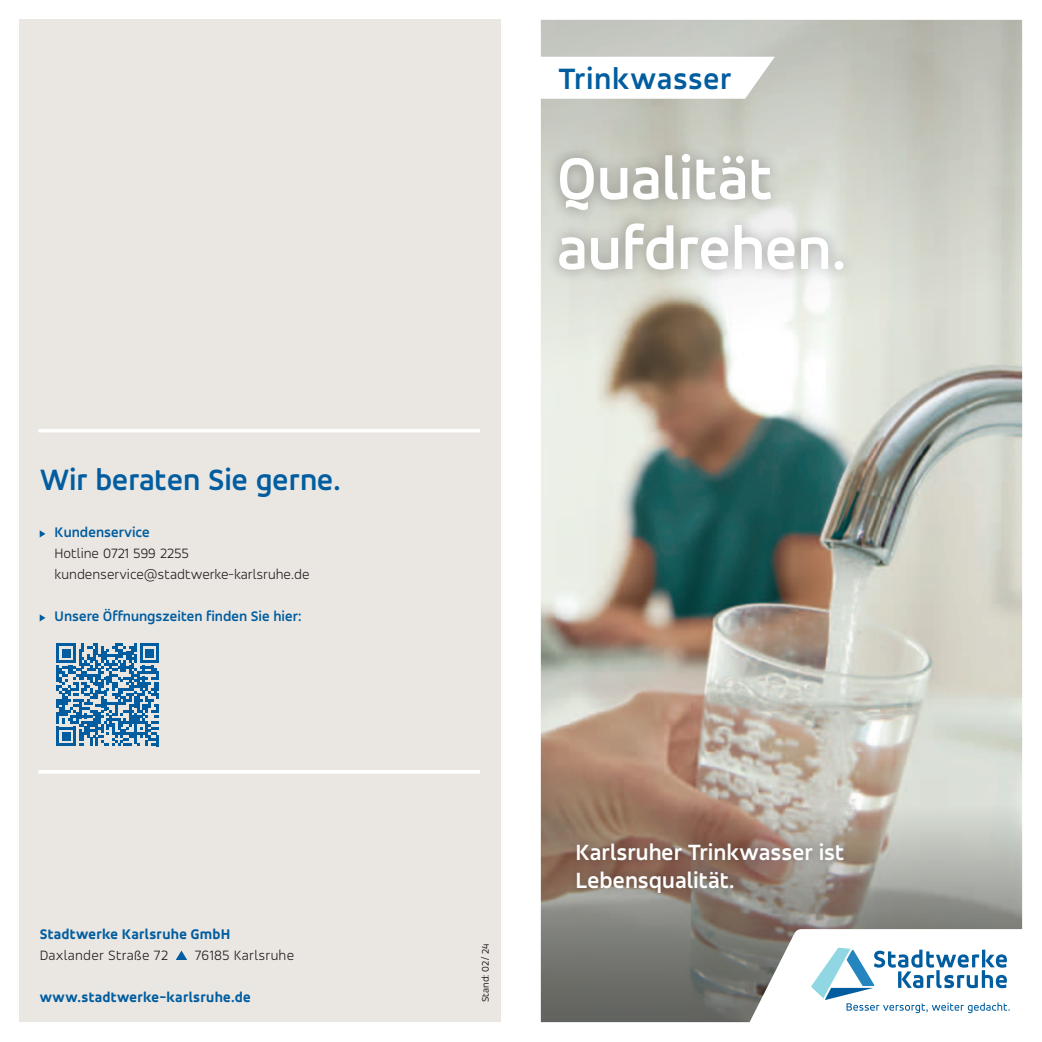
<style>
.page{position:relative;width:1042px;height:1042px;background:#fff}
.page>*{position:absolute;margin:0;border:0;box-sizing:border-box;transform-origin:0 0}
.t1{font:700 63px/70px "Accord Alternate";letter-spacing:-.005em;color:#fff}
._01_copy{font:700 31.5px "Accord Alternate";color:#015d9f}
.t2{font:700 31.5px "Accord";letter-spacing:.02em;color:#015d9f}
.t3{font:700 23.62px/28.3px "Accord";color:#fff}
._01_copy-2{font:300 14.88px/21px "Accord";color:#231f20}
.t4{font:800 14.88px "Accord Alternate";letter-spacing:.015em;color:#015d9f}
._01_copy-3{font:700 14.88px "Accord";color:#015d9f}
._01_copy-4{font:10.5px "Accord";color:#231f20}
.s1{font-weight:700;color:#015d9f}
</style>
<div class="page">
<img style="left:542px;top:603px;width:479px;height:202px">
<svg style="left:542px;top:21px;width:479px;height:582px;background:#b4bab1"></svg>
<svg style="left:542px;top:805px;width:479px;height:216px;background:#928d84"></svg>
<div style="left:20px;top:20px;width:481px;height:1002px;background:#eae7e3"></div>
<svg style="left:542px;top:57px;width:233px;height:42px"></svg>
<svg style="left:176px;top:950px;width:11px;height:10px"></svg>
<div style="left:546px;top:141px;width:310px;height:142px;background:#231f20;opacity:.4"></div>
<div style="left:568px;top:834px;width:284px;height:67px;background:#231f20;opacity:.4"></div>
<svg style="left:40px;top:530px;width:6px;height:7px"></svg>
<svg style="left:40px;top:614px;width:6px;height:7px"></svg>
<svg style="left:57px;top:643px;width:102px;height:103px"></svg>
<hr style="left:38px;top:429px;width:442px;height:3px;background:#fff">
<hr style="left:38px;top:770px;width:442px;height:3px;background:#fff">
<svg style="left:718px;top:922px;width:305px;height:101px"></svg>
<p class="_01_copy" style="left:40px;top:461px;width:302px">Wir beraten Sie gerne.</p>
<p class="_01_copy-2" style="left:55px;top:522px;width:136px"><span class="s1">Kundenservice<br></span>Hotline 0721 599 2255</p>
<p class="_01_copy-2" style="left:55px;top:564px;width:256px">kundenservice@stadtwerke-karlsruhe.de</p>
<p class="_01_copy-3" style="left:55px;top:607px;width:248px">Unsere Öffnungszeiten finden Sie hier:</p>
<p class="t4" style="left:40px;top:925px;width:192px">Stadtwerke Karlsruhe GmbH</p>
<p class="_01_copy-2" style="left:40px;top:944px;width:130px">Daxlander Straße 72</p>
<p class="_01_copy-2" style="left:195px;top:944px;width:101px">76185 Karlsruhe</p>
<p class="t4" style="left:40px;top:988px;width:213px">www.stadtwerke-karlsruhe.de</p>
<p class="t2" style="left:558px;top:60px;width:175px">Trinkwasser</p>
<p class="t1" style="left:557px;top:142px;width:291px">Qualität aufdrehen.</p>
<p class="_01_copy-4" style="left:479px;top:1002px;width:61px;rotate:-90deg">Stand: 02 / 24</p>
<h3 class="t3" style="left:575px;top:837px;width:270px">Karlsruher Trinkwasser ist<br>Lebensqualität.</h3>
</div>
